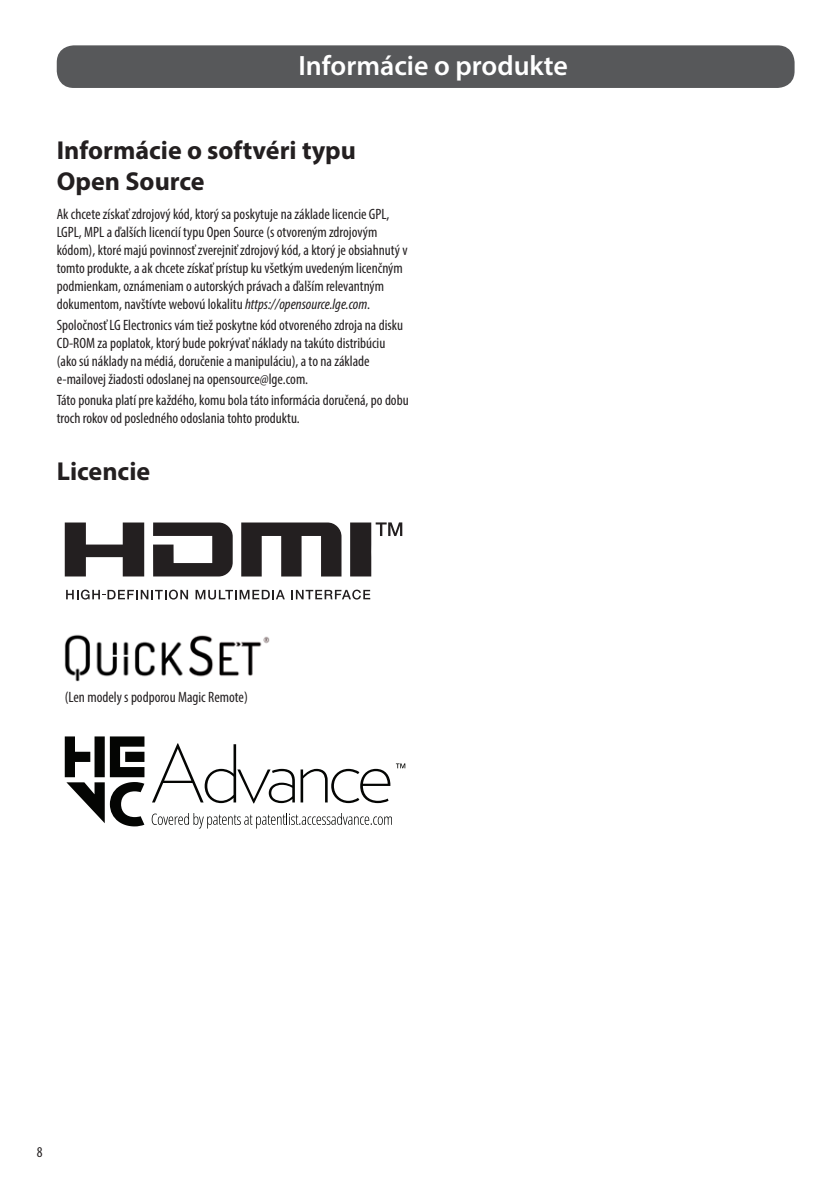
<style>
.page{position:relative;width:840px;height:1191px;background:#fff}
.page>*{position:absolute;margin:0;border:0;box-sizing:border-box;transform-origin:0 0}
.t1{font:600 28px "Myriad Pro";color:#fff}
.Title2{font:700 26px/31.2px "Myriad Pro";color:#231f20}
.Body{font:condensed 15px/18px "Myriad Pro";color:#231f20}
.Page_Number_Left{font:condensed 15px "Myriad Pro";color:#231f20}
.s1{font-style:italic}
</style>
<div class="page">
<div style="left:57px;top:45px;width:737px;height:43px;background:#57585a;border-radius:17px"></div>
<svg style="left:65px;top:522px;width:79px;height:54px"></svg>
<svg style="left:153px;top:522px;width:79px;height:54px"></svg>
<svg style="left:241px;top:522px;width:100px;height:54px"></svg>
<svg style="left:350px;top:522px;width:52px;height:54px"></svg>
<svg style="left:195px;top:590px;width:90px;height:9px"></svg>
<svg style="left:291px;top:589px;width:79px;height:10px"></svg>
<svg style="left:66px;top:589px;width:122px;height:10px"></svg>
<img style="left:65px;top:634px;width:204px;height:47px">
<svg style="left:65px;top:736px;width:79px;height:90px"></svg>
<svg style="left:152px;top:743px;width:253px;height:60px"></svg>
<svg style="left:152px;top:813px;width:240px;height:15px"></svg>
<p class="t1" style="left:298px;top:48px;width:271px">Informácie o produkte</p>
<p class="Title2" style="left:57px;top:134px;width:300px">Informácie o softvéri typu<br>Open Source</p>
<p class="Body" style="left:57px;top:205px;width:352px">Ak chcete získať zdrojový kód, ktorý sa poskytuje na základe licencie GPL, LGPL, MPL a ďalších licencií typu Open Source (s otvoreným zdrojovým kódom), ktoré majú povinnosť zverejniť zdrojový kód, a ktorý je obsiahnutý v tomto produkte, a ak chcete získať prístup ku všetkým uvedeným licenčným podmienkam, oznámeniam o autorských právach a ďalším relevantným dokumentom, navštívte webovú lokalitu <span class="s1">https://opensource.lge.com</span>.</p>
<p class="Body" style="left:57px;top:316px;width:347px">Spoločnosť LG Electronics vám tiež poskytne kód otvoreného zdroja na disku CD-ROM za poplatok, ktorý bude pokrývať náklady na takúto distribúciu (ako sú náklady na médiá, doručenie a manipuláciu), a to na základe e-mailovej žiadosti odoslanej na opensource@lge.com.</p>
<p class="Body" style="left:57px;top:391px;width:353px">Táto ponuka platí pre každého, komu bola táto informácia doručená, po dobu troch rokov od posledného odoslania tohto produktu.</p>
<p class="Title2" style="left:57px;top:455px;width:95px">Licencie</p>
<p class="Body" style="left:65px;top:688px;width:184px">(Len modely s podporou Magic Remote)</p>
<p class="Page_Number_Left" style="left:37px;top:1142px;width:7px">8</p>
</div>
